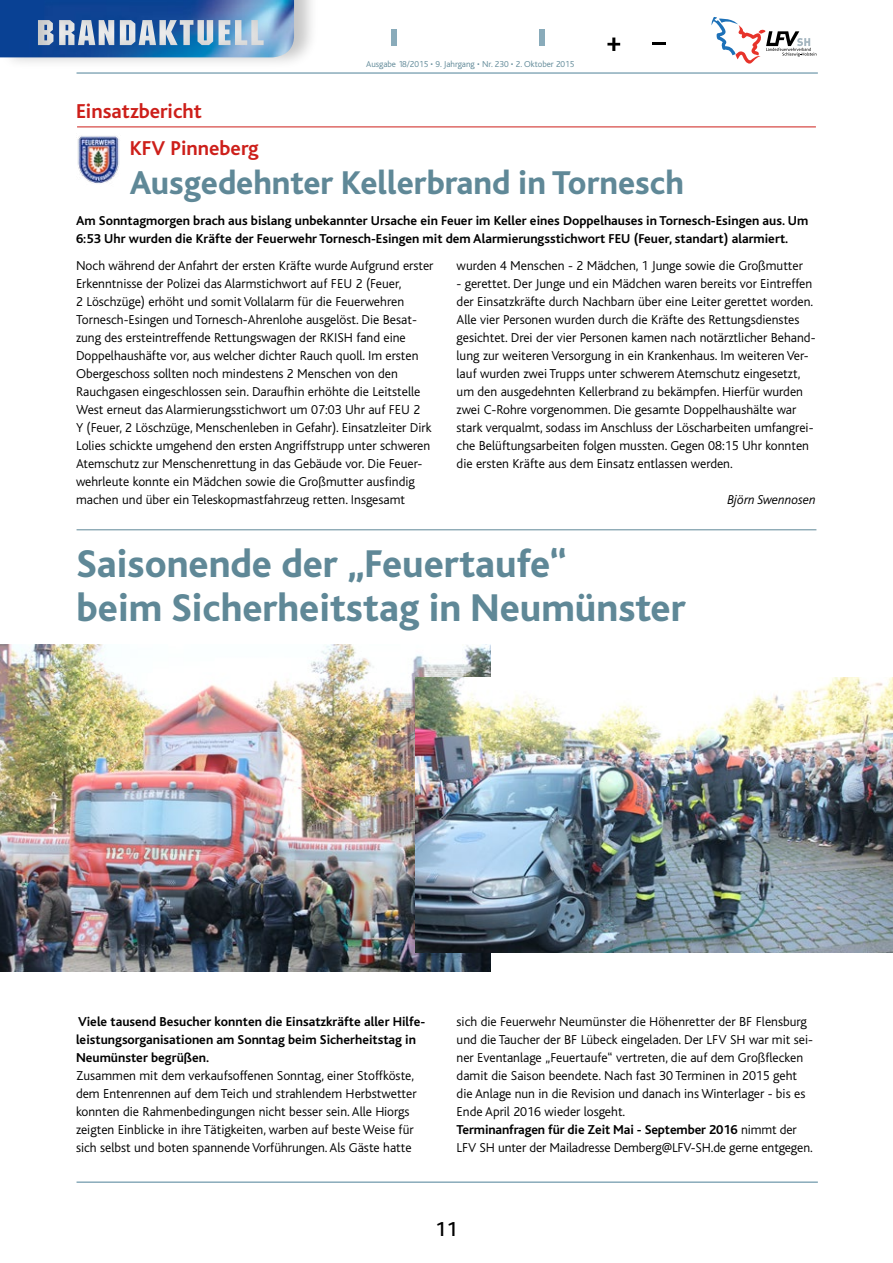
<style>
.page{position:relative;width:893px;height:1263px;background:#fff}
.page>*{position:absolute;margin:0;border:0;box-sizing:border-box;transform-origin:0 0}
.Headline24{font:800 40.5px/43.5px "Bliss";color:#5f8897}
.Headline24-2{font:800 34.5px "Bliss";color:#5f8897}
.Text_bold{font:700 21px "Bliss";color:#cd1f1a}
.Headline24-3{font:700 21px "Bliss";color:#cd1f1a}
.t1{font:500 21px "Bliss";color:#000}
.Text_reg{font:300 13.5px/18px "Bliss";color:#000}
.Text_bold-2{font:700 13.5px/18px "Bliss";color:#000}
.Text_reg-2{font:700 13.5px/18px "Bliss";color:#000}
.BU{font:italic 300 13.5px "Bliss";color:#000}
.t2{font:300 9px "Bliss";color:#5f8897}
.s1{font-weight:700}
</style>
<div class="page">
<hr style="left:77px;top:1181px;width:741px;height:2px;background:#89abba">
<hr style="left:77px;top:72px;width:741px;height:2px;background:#89abba">
<svg style="left:711px;top:17px;width:105px;height:47px"></svg>
<div style="left:0;top:0;width:319px;height:70px;background:#000;opacity:.22"></div>
<img style="left:0;top:0;width:294px;height:57px">
<div style="left:391px;top:29px;width:5px;height:17px;background:#89abba"></div>
<div style="left:539px;top:29px;width:5px;height:17px;background:#89abba"></div>
<svg style="left:607px;top:38px;width:13px;height:13px"></svg>
<svg style="left:653px;top:43px;width:13px;height:2px"></svg>
<hr style="left:77px;top:127px;width:739px;height:1px;background:#cd1f1a">
<img style="left:0;top:644px;width:491px;height:328px">
<img style="left:415px;top:677px;width:478px;height:275px">
<img style="left:77px;top:136px;width:43px;height:48px">
<hr style="left:77px;top:529px;width:739px;height:1px;background:#5f8897">
<p class="Text_bold" style="left:76px;top:100px;width:127px">Einsatzbericht</p>
<p class="t2" style="left:366px;top:59px;width:210px">Ausgabe 18/2015 • 9. Jahrgang • Nr. 230 • 2. Oktober 2015</p>
<p class="Headline24-3" style="left:130px;top:137px;width:131px">KFV Pinneberg</p>
<p class="Headline24-2" style="left:130px;top:165px;width:556px">Ausgedehnter Kellerbrand in Tornesch</p>
<p class="Text_bold-2" style="left:76px;top:212px;width:734px">Am Sonntagmorgen brach aus bislang unbekannter Ursache ein Feuer im Keller eines Doppelhauses in Tornesch-Esingen aus. Um<br>6:53 Uhr wurden die Kräfte der Feuerwehr Tornesch-Esingen mit dem Alarmierungsstichwort FEU (Feuer, standart) alarmiert.</p>
<p class="Text_reg" style="left:76px;top:256px;width:359px">Noch während der Anfahrt der ersten Kräfte wurde Aufgrund erster Erkenntnisse der Polizei das Alarmstichwort auf FEU 2 (Feuer,<br>2 Löschzüge) erhöht und somit Vollalarm für die Feuerwehren Tornesch-Esingen und Tornesch-Ahrenlohe ausgelöst. Die Besat&shy;zung des ersteintreffende Rettungswagen der RKISH fand eine Doppelhaushäfte vor, aus welcher dichter Rauch quoll. Im ersten Obergeschoss sollten noch mindestens 2 Menschen von den Rauchgasen eingeschlossen sein. Daraufhin erhöhte die Leitstelle West erneut das Alarmierungsstichwort um 07:03 Uhr auf FEU 2<br>Y (Feuer, 2 Löschzüge, Menschenleben in Gefahr). Einsatzleiter Dirk Lolies schickte umgehend den ersten Angriffstrupp unter schweren Atemschutz zur Menschenrettung in das Gebäude vor. Die Feuer&shy;wehrleute konnte ein Mädchen sowie die Großmutter ausfindig machen und über ein Teleskopmastfahrzeug retten. Insgesamt</p>
<p class="Text_reg" style="left:457px;top:256px;width:348px">wurden 4 Menschen - 2 Mädchen, 1 Junge sowie die Großmutter</p>
<p class="Text_reg" style="left:457px;top:274px;width:360px">- gerettet. Der Junge und ein Mädchen waren bereits vor Eintreffen der Einsatzkräfte durch Nachbarn über eine Leiter gerettet worden.<br>Alle vier Personen wurden durch die Kräfte des Rettungsdienstes gesichtet. Drei der vier Personen kamen nach notärztlicher Behand&shy;lung zur weiteren Versorgung in ein Krankenhaus. Im weiteren Ver&shy;lauf wurden zwei Trupps unter schwerem Atemschutz eingesetzt, um den ausgedehnten Kellerbrand zu bekämpfen. Hierfür wurden zwei C-Rohre vorgenommen. Die gesamte Doppelhaushälte war stark verqualmt, sodass im Anschluss der Löscharbeiten umfangrei&shy;che Belüftungsarbeiten folgen mussten. Gegen 08:15 Uhr konnten die ersten Kräfte aus dem Einsatz entlassen werden.</p>
<p class="BU" style="left:727px;top:492px;width:90px">Björn Swennosen</p>
<p class="Headline24" style="left:77px;top:543px;width:611px">Saisonende der „Feuertaufe“<br>beim Sicherheitstag in Neumünster</p>
<p class="Text_reg-2" style="left:76px;top:1013px;width:351px">Viele tausend Besucher konnten die Einsatzkräfte aller Hilfe&shy;leistungsorganisationen am Sonntag beim Sicherheitstag in<br>Neumünster begrüßen.</p>
<p class="Text_reg" style="left:76px;top:1067px;width:342px">Zusammen mit dem verkaufsoffenen Sonntag, einer Stoffköste, dem Entenrennen auf dem Teich und strahlendem Herbstwetter konnten die Rahmenbedingungen nicht besser sein. Alle Hiorgs zeigten Einblicke in ihre Tätigkeiten, warben auf beste Weise für sich selbst und boten spannende Vorführungen. Als Gäste hatte</p>
<p class="Text_reg" style="left:457px;top:1013px;width:358px">sich die Feuerwehr Neumünster die Höhenretter der BF Flensburg und die Taucher der BF Lübeck eingeladen. Der LFV SH war mit sei&shy;ner Eventanlage „Feuertaufe“ vertreten, die auf dem Großflecken damit die Saison beendete. Nach fast 30 Terminen in 2015 geht die Anlage nun in die Revision und danach ins Winterlager - bis es Ende April 2016 wieder losgeht.</p>
<p class="Text_reg" style="left:457px;top:1121px;width:358px"><span class="s1">Terminanfragen für die Zeit Mai - September 2016</span> nimmt der<br>LFV SH unter der Mailadresse Demberg@LFV-SH.de gerne entgegen.</p>
<h3 class="t1" style="left:435px;top:1218px;width:24px">11</h3>
</div>
